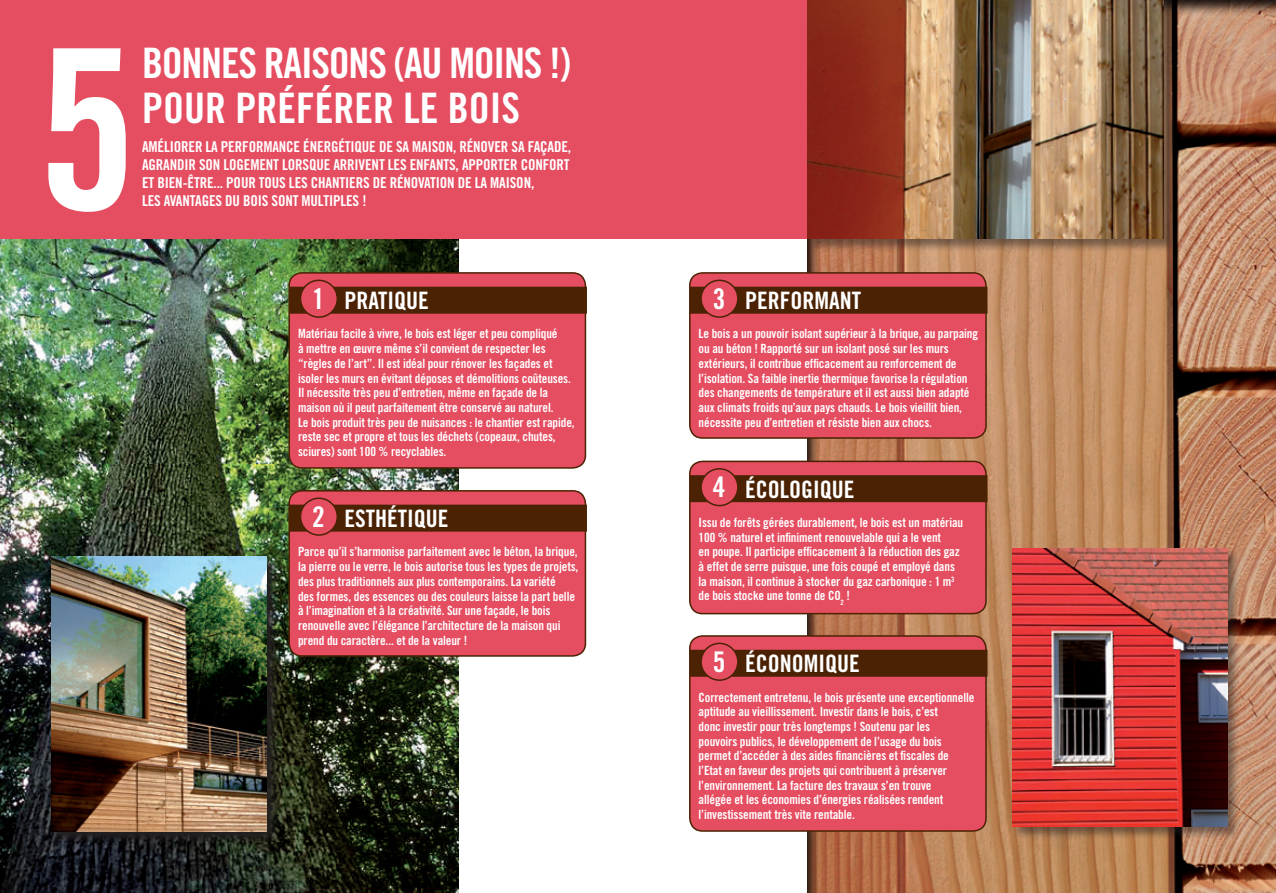
<style>
.page{position:relative;width:1276px;height:893px;background:#fff}
.page>*{position:absolute;margin:0;border:0;box-sizing:border-box;transform-origin:0 0}
.t1{font:223.35px "Trade Gothic Bold Cond Twenty";color:#fff}
.t2{font:42px/45px "Trade Gothic Bold Cond Twenty";color:#fff}
.t3{font:28.5px "Trade Gothic Bold Cond Twenty";color:#fff}
.t4{font:24px "Trade Gothic Bold Cond Twenty";color:#fff}
.t5{font:15px/18px "Trade Gothic Bold Cond Twenty";letter-spacing:-.01em;color:#fff}
.t6{font:12.75px/14.7px "Trade Gothic Bold Cond Twenty";letter-spacing:-.01em;color:#fff}
</style>
<div class="page">
<img style="left:0;top:239px;width:458px;height:654px">
<div style="left:0;top:0;width:853px;height:239px;background:#e54d61"></div>
<svg style="left:806px;top:0;width:470px;height:893px;background:#b7835f"></svg>
<div style="left:289px;top:273px;width:296px;height:195px;background:#e54d61;border-radius:13px"></div>
<div style="left:288px;top:272px;width:298px;height:197px;border:2px solid #4b2203;border-radius:13px"></div>
<div style="left:289px;top:287px;width:298px;height:27px;background:#4b2203"></div>
<div style="left:300px;top:280px;width:37px;height:37px;background:#e54d61;border-radius:50%"></div>
<div style="left:300px;top:280px;width:38px;height:38px;border:2px solid #4b2203;border-radius:50%"></div>
<div style="left:690px;top:273px;width:296px;height:165px;background:#e54d61;border-radius:13px"></div>
<div style="left:689px;top:272px;width:297px;height:167px;border:2px solid #4b2203;border-radius:13px"></div>
<div style="left:690px;top:287px;width:297px;height:27px;background:#4b2203"></div>
<div style="left:701px;top:280px;width:37px;height:37px;background:#e54d61;border-radius:50%"></div>
<div style="left:700px;top:280px;width:38px;height:38px;border:2px solid #4b2203;border-radius:50%"></div>
<div style="left:289px;top:491px;width:296px;height:165px;background:#e54d61;border-radius:13px"></div>
<div style="left:288px;top:490px;width:298px;height:167px;border:2px solid #4b2203;border-radius:13px"></div>
<div style="left:289px;top:505px;width:298px;height:27px;background:#4b2203"></div>
<div style="left:300px;top:498px;width:37px;height:37px;background:#e54d61;border-radius:50%"></div>
<div style="left:300px;top:497px;width:38px;height:39px;border:2px solid #4b2203;border-radius:50%"></div>
<div style="left:690px;top:461px;width:296px;height:153px;background:#e54d61;border-radius:13px"></div>
<div style="left:689px;top:461px;width:297px;height:153px;border:2px solid #4b2203;border-radius:13px"></div>
<div style="left:690px;top:475px;width:297px;height:27px;background:#4b2203"></div>
<div style="left:701px;top:469px;width:37px;height:37px;background:#e54d61;border-radius:50%"></div>
<div style="left:700px;top:468px;width:38px;height:38px;border:2px solid #4b2203;border-radius:50%"></div>
<div style="left:690px;top:636px;width:296px;height:195px;background:#e54d61;border-radius:13px"></div>
<div style="left:689px;top:635px;width:297px;height:197px;border:2px solid #4b2203;border-radius:13px"></div>
<div style="left:690px;top:650px;width:297px;height:27px;background:#4b2203"></div>
<div style="left:701px;top:643px;width:37px;height:37px;background:#e54d61;border-radius:50%"></div>
<div style="left:700px;top:643px;width:38px;height:38px;border:2px solid #4b2203;border-radius:50%"></div>
<div style="left:806px;top:0;width:370px;height:252px;background:#231f20;opacity:.5"></div>
<img style="left:807px;top:0;width:356px;height:239px">
<img style="left:51px;top:555px;width:229px;height:290px">
<img style="left:52px;top:556px;width:215px;height:276px">
<div style="left:1011px;top:547px;width:229px;height:293px;background:#231f20;opacity:.5"></div>
<img style="left:1012px;top:548px;width:215px;height:279px">
<h1 class="t1" style="left:37px;top:-6px;width:101px">5</h1>
<h2 class="t2" style="left:142px;top:41px;width:20px">BONNES</h2>
<h2 class="t2" style="left:264px;top:41px;width:19px">RAISONS</h2>
<h2 class="t2" style="left:142px;top:41px;width:431px;text-indent:252px">(au moins !) pour préférer le bois</h2>
<p class="t5" style="left:142px;top:137px;width:431px">améliorer la performance énergétique de sa maison, rénover sa façade, agrandir son logement lorsque arrivent les enfants, apporter confort et bien-être... Pour tous les chantiers de rénovation de la maison,<br>les avantages du bois sont multiples !</p>
<h3 class="t3" style="left:312px;top:281px;width:14px">1</h3>
<h3 class="t4" style="left:745px;top:286px;width:117px">performant</h3>
<p class="t6" style="left:698px;top:326px;width:281px">Le bois a un pouvoir isolant supérieur à la brique, au parpaing ou au béton ! Rapporté sur un isolant posé sur les murs extérieurs, il contribue efficacement au renforcement de l’isolation. Sa faible inertie thermique favorise la régulation des changements de température et il est aussi bien adapté aux climats froids qu’aux pays chauds. Le bois vieillit bien, nécessite peu d’entretien et résiste bien aux chocs.</p>
<h3 class="t3" style="left:713px;top:281px;width:14px">3</h3>
<h3 class="t4" style="left:344px;top:286px;width:86px">pratique</h3>
<p class="t6" style="left:298px;top:326px;width:278px">Matériau facile à vivre, le bois est léger et peu compliqué<br>à mettre en œuvre même s’il convient de respecter les “règles de l’art”. Il est idéal pour rénover les façades et isoler les murs en évitant déposes et démolitions coûteuses.<br>Il nécessite très peu d’entretien, même en façade de la maison où il peut parfaitement être conservé au naturel.<br>Le bois produit très peu de nuisances : le chantier est rapide, reste sec et propre et tous les déchets (copeaux, chutes, sciures) sont 100 % recyclables.</p>
<h3 class="t4" style="left:344px;top:504px;width:105px">esthétique</h3>
<p class="t6" style="left:298px;top:544px;width:282px">Parce qu’il s’harmonise parfaitement avec le béton, la brique, la pierre ou le verre, le bois autorise tous les types de projets, des plus traditionnels aux plus contemporains. La variété<br>des formes, des essences ou des couleurs laisse la part belle à l’imagination et à la créativité. Sur une façade, le bois renouvelle avec l’élégance l’architecture de la maison qui prend du caractère... et de la valeur !</p>
<h3 class="t3" style="left:312px;top:499px;width:14px">2</h3>
<h3 class="t4" style="left:745px;top:474px;width:111px">écologique</h3>
<p class="t6" style="left:698px;top:515px;width:266px">Issu de forêts gérées durablement, le bois est un matériau 100 % naturel et infiniment renouvelable qui a le vent<br>en poupe. Il participe efficacement à la réduction des gaz à effet de serre puisque, une fois coupé et employé dans la maison, il continue à stocker du gaz carbonique : 1 m<sup>3 </sup>de bois stocke une tonne de CO <sub>2</sub> !</p>
<h3 class="t3" style="left:713px;top:470px;width:14px">4</h3>
<h3 class="t4" style="left:745px;top:649px;width:116px">économique</h3>
<p class="t6" style="left:698px;top:689px;width:277px">Correctement entretenu, le bois présente une exceptionnelle aptitude au vieillissement. Investir dans le bois, c’est<br>donc investir pour très longtemps ! Soutenu par les<br>pouvoirs publics, le développement de l’usage du bois permet d’accéder à des aides financières et fiscales de l’Etat en faveur des projets qui contribuent à préserver l’environnement. La facture des travaux s’en trouve<br>allégée et les économies d’énergies réalisées rendent l’investissement très vite rentable.</p>
<h3 class="t3" style="left:713px;top:644px;width:14px">5</h3>
</div>
